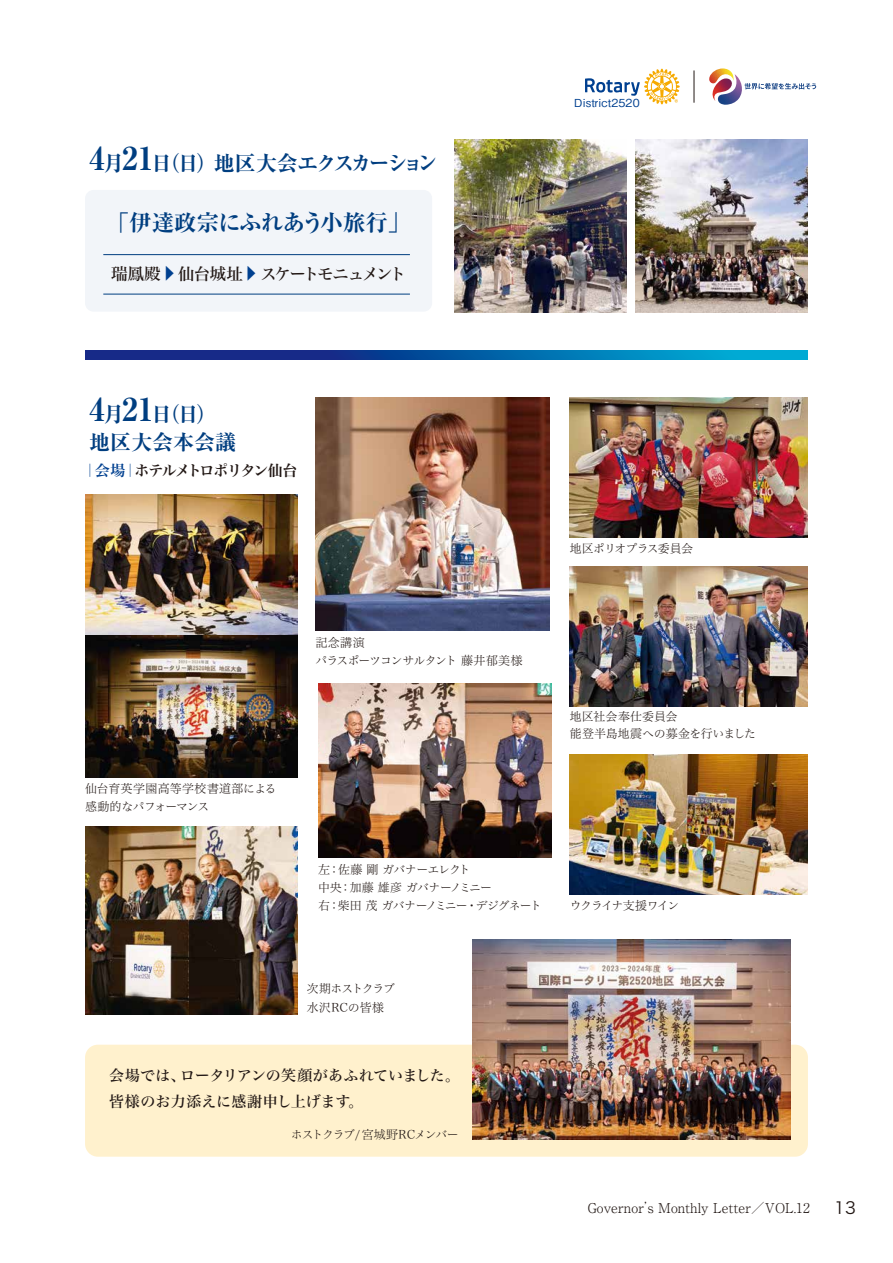
<style>
.page{position:relative;width:893px;height:1263px;background:#fff}
.page>*{position:absolute;margin:0;border:0;box-sizing:border-box;transform-origin:0 0}
.t1{font:700 expanded 22.5px "Ryumin Pro";letter-spacing:-.025em;color:#003e80}
.t2{font:700 expanded 21px "Ryumin Pro";letter-spacing:-.125em;color:#003e80}
.t3{font:700 expanded 21px/27.8px "Ryumin Pro";color:#003e80}
.t4{font:16.5px "Hira Min Std W5";letter-spacing:-.125em;color:#221815}
.t5{font:16.5px "Hira Min Std W5";letter-spacing:-.095em;color:#221815}
.t6{font:16.5px "Hira Kaku Std N W3";color:#221815}
.t7{font:15px/26.5px "Hira Min Std W5";color:#221815}
.t8{font:15px "Hira Min Std W6";letter-spacing:-.09em;color:#221815}
.t9{font:300 13.5px "Ryumin Pro";color:#221815}
.t10{font:12px/18px "Hira Min Std W2";letter-spacing:-.09em;color:#221815}
.t11{font:12px/18px "Hira Min Std W2";letter-spacing:-.005em;color:#221815}
.t12{font:12px/16.5px "Hira Min Std W2";letter-spacing:-.01em;color:#221815}
.t13{font:12px/18px "Hira Min Std W2";letter-spacing:-.065em;color:#221815}
.t14{font:12px "Hira Min Std W2";letter-spacing:-.085em;color:#221815}
.t15{font:12px/19.5px "Hira Min Std W2";color:#221815}
.t16{font:12px "Hira Min Std W2";letter-spacing:-.07em;color:#221815}
.t17{font:12px "Hira Min Std W2";letter-spacing:-.115em;color:#221815}
.t18{font:500 11.1px "Gothic BBB Pro";letter-spacing:.01em;color:#004090}
.t19{font:9.9px "Hira Min Std W5";color:#004090;scale:1.67 1}
.s1{font-size:31.5px}
.s2{color:#004090}
</style>
<div class="page">
<div style="left:85px;top:1045px;width:723px;height:112px;background:#fff1cd;border-radius:13px"></div>
<svg style="left:85px;top:351px;width:723px;height:8px;background:#085ca5"></svg>
<img style="left:85px;top:494px;width:213px;height:283px">
<img style="left:473px;top:940px;width:318px;height:200px">
<div style="left:85px;top:190px;width:347px;height:122px;background:#f2f5f9;border-radius:8px"></div>
<img style="left:635px;top:140px;width:173px;height:172px">
<img style="left:454px;top:140px;width:173px;height:172px">
<hr style="left:103px;top:254px;width:307px;height:1px;background:#003e80">
<hr style="left:103px;top:294px;width:307px;height:1px;background:#003e80">
<img style="left:85px;top:827px;width:213px;height:188px">
<img style="left:570px;top:397px;width:238px;height:141px">
<img style="left:570px;top:566px;width:238px;height:140px">
<img style="left:570px;top:754px;width:238px;height:140px">
<img style="left:316px;top:397px;width:233px;height:234px">
<img style="left:318px;top:683px;width:234px;height:174px">
<svg style="left:709px;top:68px;width:107px;height:37px"></svg>
<hr style="left:694px;top:70px;width:1px;height:33px;background:#221815">
<svg style="left:585px;top:69px;width:95px;height:35px"></svg>
<h2 class="t2" style="left:89px;top:146px;width:350px"><span class="s1">4</span>月<span class="s1">21</span>日（日）地区大会エクスカーション</h2>
<h1 class="t1" style="left:107px;top:205px;width:305px">「伊達政宗にふれあう小旅行」</h1>
<h3 class="t5" style="left:111px;top:262px;width:51px">瑞鳳殿</h3>
<p class="t19" style="left:177px;top:265px;width:11px;rotate:90deg">▲</p>
<h3 class="t5" style="left:178px;top:262px;width:66px">仙台城址</h3>
<p class="t19" style="left:258px;top:265px;width:11px;rotate:90deg">▲</p>
<h3 class="t4" style="left:260px;top:262px;width:147px">スケートモニュメント</h3>
<p class="t18" style="left:574px;top:94px;width:67px">District2520</p>
<h2 class="t3" style="left:89px;top:399px;width:149px"><span class="s1">4</span>月<span class="s1">21</span>日（日）地区大会本会議</h2>
<p class="t8" style="left:83px;top:460px;width:216px"><span class="s2">｜会場｜</span>ホテルメトロポリタン仙台</p>
<p class="t16" style="left:570px;top:540px;width:125px">地区ポリオプラス委員会</p>
<p class="t13" style="left:316px;top:633px;width:209px">記念講演<br>パラスポーツコンサルタント 藤井郁美様</p>
<p class="t11" style="left:85px;top:779px;width:193px">仙台育英学園高等学校書道部による感動的なパフォーマンス</p>
<p class="t10" style="left:318px;top:860px;width:225px">左：佐藤 剛 ガバナーエレクト<br>中央：加藤 雄彦 ガバナーノミニー<br>右：柴田 茂 ガバナーノミニー・デジグネート</p>
<p class="t15" style="left:307px;top:978px;width:90px">次期ホストクラブ水沢RCの皆様</p>
<p class="t7" style="left:109px;top:1062px;width:353px">会場では、ロータリアンの笑顔があふれていました。皆様のお力添えに感謝申し上げます。</p>
<p class="t14" style="left:291px;top:1125px;width:170px">ホストクラブ/ 宮城野RCメンバー</p>
<p class="t12" style="left:570px;top:708px;width:188px">地区社会奉仕委員会<br>能登半島地震への募金を行いました</p>
<p class="t17" style="left:570px;top:896px;width:111px">ウクライナ支援ワイン</p>
<p class="t9" style="left:588px;top:1197px;width:224px">Governor’s Monthly Letter／VOL.12</p>
<h3 class="t6" style="left:834px;top:1195px;width:23px">13</h3>
</div>
